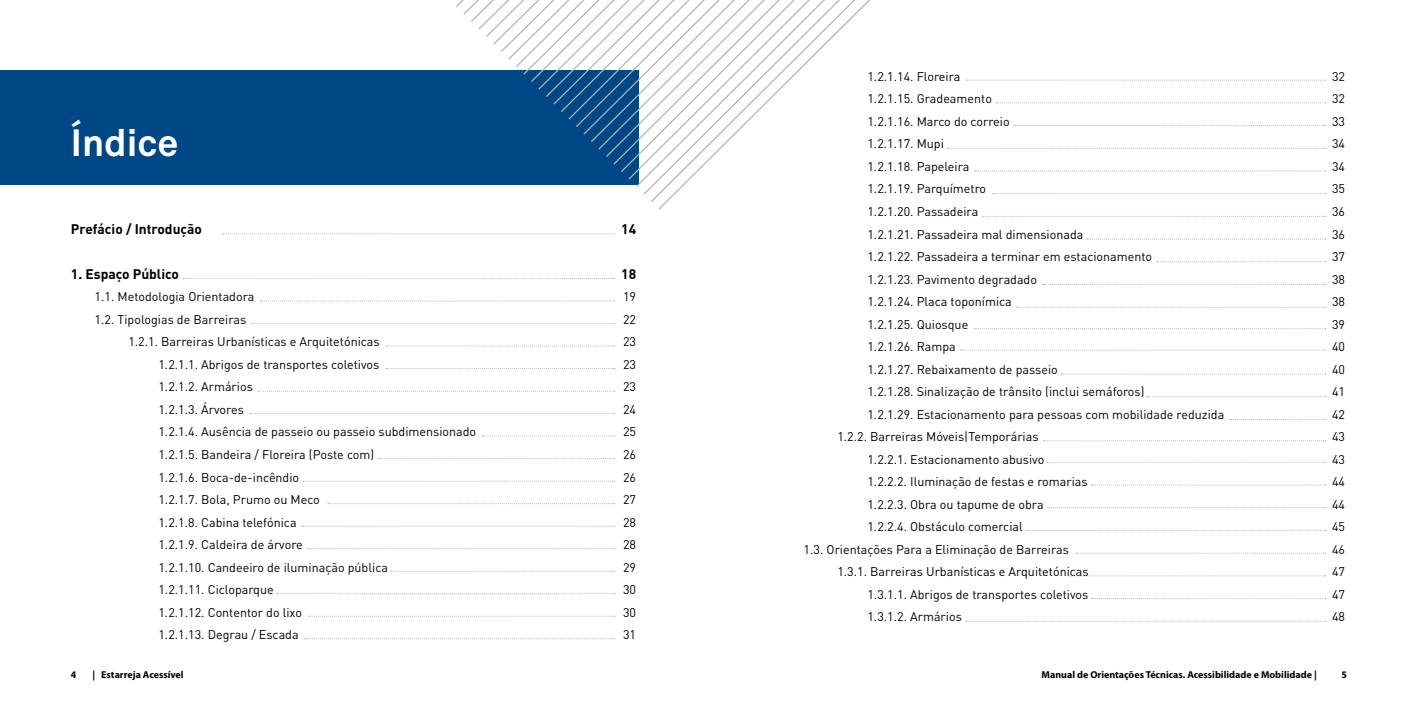
<style>
.page{position:relative;width:1418px;height:709px;background:#fff}
.page>*{position:absolute;margin:0;border:0;box-sizing:border-box;transform-origin:0 0}
.t1{font:700 37.5px "Akkurat";color:#fff}
.t2{font:700 13.75px "DIN";color:#000}
.t3{font:12.5px "DIN";color:#000}
.t4{font:700 10px "Myriad Pro";color:#000}
.t5{font:700 10px "Myriad Pro";color:#000101}
</style>
<div class="page">
<div style="left:0;top:71px;width:638px;height:114px;background:#004785"></div>
<svg style="left:223px;top:233px;width:391px;height:1px"></svg>
<svg style="left:183px;top:278px;width:431px;height:1px"></svg>
<svg style="left:260px;top:301px;width:354px;height:1px"></svg>
<svg style="left:252px;top:323px;width:362px;height:1px"></svg>
<svg style="left:386px;top:346px;width:228px;height:1px"></svg>
<svg style="left:386px;top:368px;width:228px;height:1px"></svg>
<svg style="left:482px;top:436px;width:132px;height:1px"></svg>
<svg style="left:391px;top:571px;width:223px;height:1px"></svg>
<svg style="left:309px;top:616px;width:305px;height:1px"></svg>
<svg style="left:304px;top:638px;width:310px;height:1px"></svg>
<svg style="left:277px;top:593px;width:337px;height:1px"></svg>
<svg style="left:378px;top:458px;width:236px;height:1px"></svg>
<svg style="left:328px;top:503px;width:286px;height:1px"></svg>
<svg style="left:301px;top:526px;width:313px;height:1px"></svg>
<svg style="left:308px;top:548px;width:306px;height:1px"></svg>
<svg style="left:303px;top:481px;width:311px;height:1px"></svg>
<svg style="left:258px;top:391px;width:356px;height:1px"></svg>
<svg style="left:250px;top:413px;width:364px;height:1px"></svg>
<svg style="left:966px;top:80px;width:359px;height:1px"></svg>
<svg style="left:996px;top:102px;width:329px;height:1px"></svg>
<svg style="left:1014px;top:125px;width:311px;height:1px"></svg>
<svg style="left:947px;top:148px;width:378px;height:1px"></svg>
<svg style="left:974px;top:171px;width:351px;height:1px"></svg>
<svg style="left:992px;top:193px;width:333px;height:1px"></svg>
<svg style="left:982px;top:216px;width:343px;height:1px"></svg>
<svg style="left:1086px;top:239px;width:239px;height:1px"></svg>
<svg style="left:1156px;top:261px;width:169px;height:1px"></svg>
<svg style="left:1042px;top:284px;width:283px;height:1px"></svg>
<svg style="left:1016px;top:307px;width:309px;height:1px"></svg>
<svg style="left:1060px;top:374px;width:265px;height:1px"></svg>
<svg style="left:1146px;top:396px;width:179px;height:1px"></svg>
<svg style="left:1229px;top:419px;width:96px;height:1px"></svg>
<svg style="left:1043px;top:440px;width:282px;height:1px"></svg>
<svg style="left:1046px;top:462px;width:279px;height:1px"></svg>
<svg style="left:1091px;top:485px;width:234px;height:1px"></svg>
<svg style="left:1069px;top:575px;width:256px;height:1px"></svg>
<svg style="left:1091px;top:598px;width:234px;height:1px"></svg>
<svg style="left:966px;top:621px;width:359px;height:1px"></svg>
<svg style="left:1076px;top:553px;width:249px;height:1px"></svg>
<svg style="left:1047px;top:507px;width:278px;height:1px"></svg>
<svg style="left:1026px;top:530px;width:299px;height:1px"></svg>
<svg style="left:974px;top:328px;width:351px;height:1px"></svg>
<svg style="left:960px;top:350px;width:365px;height:1px"></svg>
<svg style="left:454px;top:0;width:188px;height:187px"></svg>
<svg style="left:642px;top:0;width:7px;height:195px"></svg>
<svg style="left:649px;top:1px;width:8px;height:201px"></svg>
<svg style="left:657px;top:0;width:213px;height:210px"></svg>
<h1 class="t1" style="left:71px;top:119px;width:109px">Índice</h1>
<p class="t2" style="left:71px;top:220px;width:133px">Prefácio / Introdução</p>
<p class="t2" style="left:621px;top:220px;width:16px">14</p>
<p class="t2" style="left:71px;top:265px;width:110px">1. Espaço Público</p>
<p class="t2" style="left:621px;top:265px;width:16px">18</p>
<p class="t3" style="left:95px;top:289px;width:161px">1.1. Metodologia Orientadora</p>
<p class="t3" style="left:623px;top:289px;width:15px">19</p>
<p class="t3" style="left:95px;top:311px;width:153px">1.2. Tipologias de Barreiras</p>
<p class="t3" style="left:623px;top:311px;width:15px">22</p>
<p class="t3" style="left:128px;top:334px;width:253px">1.2.1. Barreiras Urbanísticas e Arquitetónicas</p>
<p class="t3" style="left:623px;top:334px;width:15px">23</p>
<p class="t3" style="left:158px;top:356px;width:222px">1.2.1.1. Abrigos de transportes coletivos</p>
<p class="t3" style="left:623px;top:356px;width:15px">23</p>
<p class="t3" style="left:158px;top:379px;width:96px">1.2.1.2. Armários</p>
<p class="t3" style="left:623px;top:379px;width:15px">23</p>
<p class="t3" style="left:158px;top:401px;width:87px">1.2.1.3. Árvores</p>
<p class="t3" style="left:623px;top:401px;width:15px">24</p>
<p class="t3" style="left:158px;top:424px;width:319px">1.2.1.4. Ausência de passeio ou passeio subdimensionado</p>
<p class="t3" style="left:623px;top:424px;width:15px">25</p>
<p class="t3" style="left:158px;top:446px;width:217px">1.2.1.5. Bandeira / Floreira (Poste com)</p>
<p class="t3" style="left:623px;top:446px;width:15px">26</p>
<p class="t3" style="left:158px;top:469px;width:142px">1.2.1.6. Boca-de-incêndio</p>
<p class="t3" style="left:623px;top:469px;width:15px">26</p>
<p class="t3" style="left:158px;top:491px;width:163px">1.2.1.7. Bola, Prumo ou Meco</p>
<p class="t3" style="left:623px;top:491px;width:15px">27</p>
<p class="t3" style="left:158px;top:514px;width:140px">1.2.1.8. Cabina telefónica</p>
<p class="t3" style="left:623px;top:514px;width:15px">28</p>
<p class="t3" style="left:158px;top:536px;width:146px">1.2.1.9. Caldeira de árvore</p>
<p class="t3" style="left:623px;top:536px;width:15px">28</p>
<p class="t3" style="left:158px;top:559px;width:231px">1.2.1.10. Candeeiro de iluminação pública</p>
<p class="t3" style="left:623px;top:559px;width:15px">29</p>
<p class="t3" style="left:158px;top:581px;width:117px">1.2.1.11. Cicloparque</p>
<p class="t3" style="left:623px;top:581px;width:15px">30</p>
<p class="t3" style="left:158px;top:604px;width:145px">1.2.1.12. Contentor do lixo</p>
<p class="t3" style="left:623px;top:604px;width:15px">30</p>
<p class="t3" style="left:158px;top:626px;width:142px">1.2.1.13. Degrau / Escada</p>
<p class="t3" style="left:623px;top:626px;width:15px">31</p>
<p class="t3" style="left:867px;top:69px;width:94px">1.2.1.14. Floreira</p>
<p class="t3" style="left:1331px;top:69px;width:15px">32</p>
<p class="t3" style="left:867px;top:91px;width:126px">1.2.1.15. Gradeamento</p>
<p class="t3" style="left:1331px;top:91px;width:15px">32</p>
<p class="t3" style="left:867px;top:114px;width:144px">1.2.1.16. Marco do correio</p>
<p class="t3" style="left:1331px;top:114px;width:15px">33</p>
<p class="t3" style="left:867px;top:136px;width:78px">1.2.1.17. Mupi</p>
<p class="t3" style="left:1331px;top:136px;width:15px">34</p>
<p class="t3" style="left:867px;top:159px;width:103px">1.2.1.18. Papeleira</p>
<p class="t3" style="left:1331px;top:159px;width:15px">34</p>
<p class="t3" style="left:867px;top:181px;width:120px">1.2.1.19. Parquímetro</p>
<p class="t3" style="left:1331px;top:181px;width:15px">35</p>
<p class="t3" style="left:867px;top:204px;width:112px">1.2.1.20. Passadeira</p>
<p class="t3" style="left:1331px;top:204px;width:15px">36</p>
<p class="t3" style="left:867px;top:226px;width:217px">1.2.1.21. Passadeira mal dimensionada</p>
<p class="t3" style="left:1331px;top:226px;width:15px">36</p>
<p class="t3" style="left:867px;top:249px;width:286px">1.2.1.22. Passadeira a terminar em estacionamento</p>
<p class="t3" style="left:1331px;top:249px;width:15px">37</p>
<p class="t3" style="left:867px;top:271px;width:171px">1.2.1.23. Pavimento degradado</p>
<p class="t3" style="left:1331px;top:271px;width:15px">38</p>
<p class="t3" style="left:867px;top:294px;width:146px">1.2.1.24. Placa toponímica</p>
<p class="t3" style="left:1331px;top:294px;width:15px">38</p>
<p class="t3" style="left:867px;top:316px;width:102px">1.2.1.25. Quiosque</p>
<p class="t3" style="left:1331px;top:316px;width:15px">39</p>
<p class="t3" style="left:867px;top:339px;width:90px">1.2.1.26. Rampa</p>
<p class="t3" style="left:1331px;top:339px;width:15px">40</p>
<p class="t3" style="left:867px;top:361px;width:192px">1.2.1.27. Rebaixamento de passeio</p>
<p class="t3" style="left:1331px;top:361px;width:15px">40</p>
<p class="t3" style="left:867px;top:384px;width:278px">1.2.1.28. Sinalização de trânsito (inclui semáforos)</p>
<p class="t3" style="left:1331px;top:384px;width:15px">41</p>
<p class="t3" style="left:867px;top:406px;width:358px">1.2.1.29. Estacionamento para pessoas com mobilidade reduzida</p>
<p class="t3" style="left:1331px;top:406px;width:15px">42</p>
<p class="t3" style="left:837px;top:429px;width:203px">1.2.2. Barreiras Móveis|Temporárias</p>
<p class="t3" style="left:1331px;top:429px;width:15px">43</p>
<p class="t3" style="left:867px;top:451px;width:178px">1.2.2.1. Estacionamento abusivo</p>
<p class="t3" style="left:1331px;top:451px;width:15px">43</p>
<p class="t3" style="left:867px;top:474px;width:222px">1.2.2.2. Iluminação de festas e romarias</p>
<p class="t3" style="left:1331px;top:474px;width:15px">44</p>
<p class="t3" style="left:867px;top:496px;width:178px">1.2.2.3. Obra ou tapume de obra</p>
<p class="t3" style="left:1331px;top:496px;width:15px">44</p>
<p class="t3" style="left:867px;top:519px;width:157px">1.2.2.4. Obstáculo comercial</p>
<p class="t3" style="left:1331px;top:519px;width:15px">45</p>
<p class="t3" style="left:803px;top:541px;width:267px">1.3. Orientações Para a Eliminação de Barreiras</p>
<p class="t3" style="left:1331px;top:541px;width:15px">46</p>
<p class="t3" style="left:837px;top:564px;width:253px">1.3.1. Barreiras Urbanísticas e Arquitetónicas</p>
<p class="t3" style="left:1331px;top:564px;width:15px">47</p>
<p class="t3" style="left:867px;top:586px;width:222px">1.3.1.1. Abrigos de transportes coletivos</p>
<p class="t3" style="left:1331px;top:586px;width:15px">47</p>
<p class="t3" style="left:867px;top:609px;width:96px">1.3.1.2. Armários</p>
<p class="t3" style="left:1331px;top:609px;width:15px">48</p>
<p class="t4" style="left:71px;top:668px;width:7px">4</p>
<p class="t5" style="left:92px;top:668px;width:93px">| Estarreja Acessível</p>
<p class="t4" style="left:1041px;top:668px;width:277px">Manual de Orientações Técnicas. Acessibilidade e Mobilidade |</p>
<p class="t4" style="left:1341px;top:668px;width:7px">5</p>
</div>
